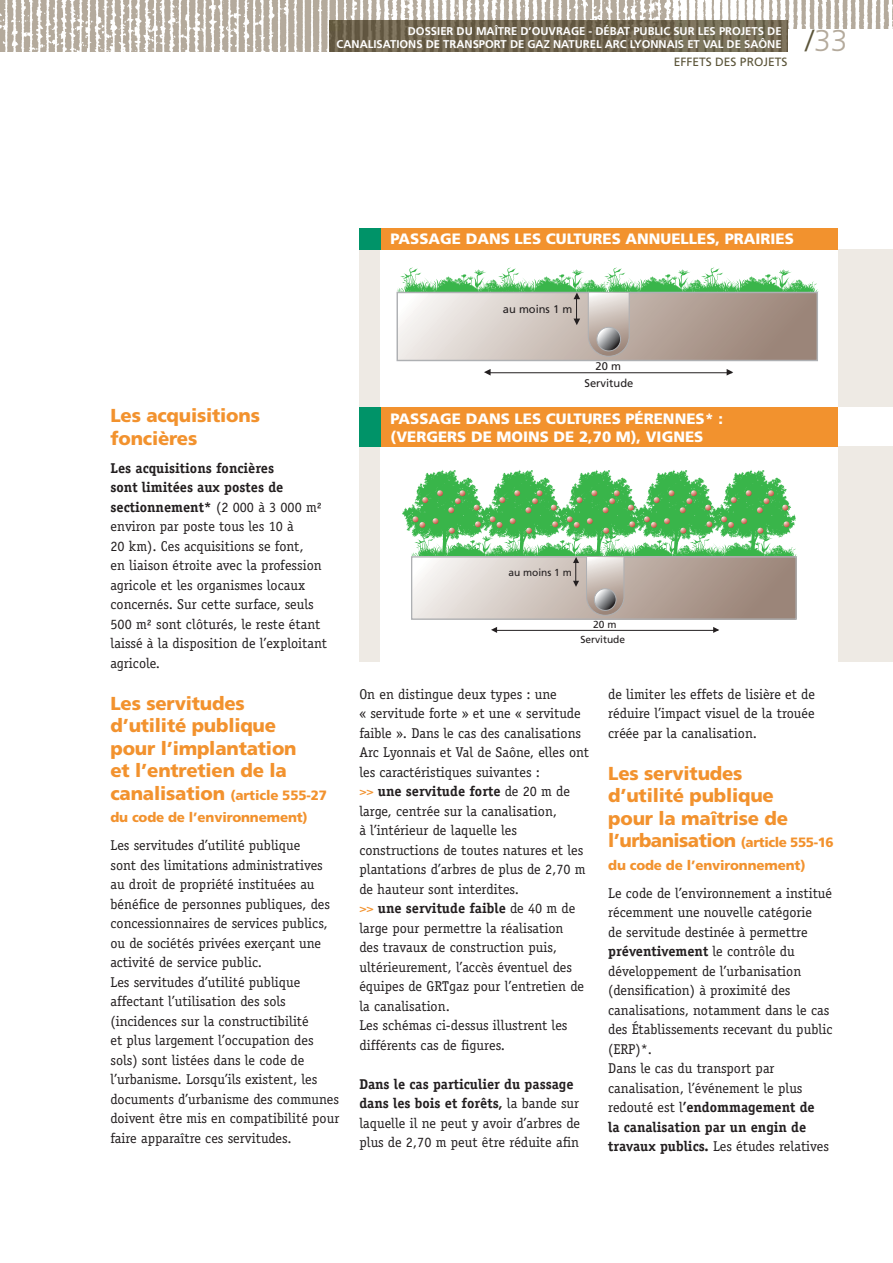
<style>
.page{position:relative;width:893px;height:1263px;background:#fff}
.page>*{position:absolute;margin:0;border:0;box-sizing:border-box;transform-origin:0 0}
.t1{font:300 30.15px "Frutiger";color:#b4aa9c}
.t2{font:900 18.75px/22.5px "Frutiger";letter-spacing:-.01em;color:#f2922e}
.t3{font:900 15px/18px "Frutiger";color:#fff}
.t4{font:14.25px/19.5px "Officina Serif";color:#231f20}
.t5{font:900 13.5px/22.5px "Frutiger";letter-spacing:-.01em;color:#f2922e}
.t6{font:12px "Frutiger";color:#5c553a}
.t7{font:700 11.25px/12.8px "Frutiger";color:#fff;text-align:right}
.t8{font:11.1px/16.6px "Frutiger";color:#231f20;text-align:center}
.t9{font:10.2px/15.3px "Frutiger";color:#231f20;text-align:center}
.s1{color:#5c553a}
.s2{font-weight:700}
.s3{font-size:18.75px}
.s4{color:#f2922e}
.s5{font-size:13.5px}
</style>
<div class="page">
<img style="left:0;top:0;width:889px;height:52px">
<div style="left:787px;top:29px;width:105px;height:28px;background:#fff"></div>
<img style="left:329px;top:20px;width:458px;height:32px">
<div style="left:359px;top:250px;width:533px;height:157px;background:#eeeae4"></div>
<div style="left:359px;top:447px;width:533px;height:215px;background:#eeeae4"></div>
<div style="left:380px;top:250px;width:458px;height:157px;background:#fff"></div>
<svg style="left:396px;top:268px;width:422px;height:92px"></svg>
<hr style="left:489px;top:372px;width:243px;height:1px;background:#231f20">
<svg style="left:484px;top:369px;width:6px;height:7px"></svg>
<svg style="left:726px;top:369px;width:7px;height:7px"></svg>
<div style="left:380px;top:447px;width:458px;height:215px;background:#fff"></div>
<hr style="left:496px;top:630px;width:222px;height:1px;background:#231f20">
<svg style="left:491px;top:627px;width:6px;height:6px"></svg>
<svg style="left:713px;top:627px;width:6px;height:6px"></svg>
<svg style="left:402px;top:470px;width:395px;height:149px"></svg>
<div style="left:359px;top:228px;width:479px;height:22px;background:#f2922e"></div>
<div style="left:359px;top:407px;width:479px;height:40px;background:#f2922e"></div>
<div style="left:359px;top:228px;width:21px;height:22px;background:#009368"></div>
<div style="left:359px;top:407px;width:21px;height:40px;background:#009368"></div>
<p class="t7" style="left:336px;top:26px;width:446px">DOSSIER DU MAÎTRE D’OUVRAGE - DÉBAT PUBLIC SUR LES PROJETS DE<br>CANALISATIONS DE TRANSPORT DE GAZ NATUREL ARC LYONNAIS ET VAL DE SAÔNE</p>
<p class="t6" style="left:674px;top:57px;width:115px">EFFETS DES PROJETS</p>
<h1 class="t1" style="left:805px;top:28px;width:43px"><span class="s1">/</span>33</h1>
<p class="t3" style="left:390px;top:231px;width:405px">PASSAGE DANS LES CULTURES ANNUELLES, PRAIRIES</p>
<p class="t8" style="left:503px;top:302px;width:71px">au moins 1 m</p>
<p class="t8" style="left:584px;top:359px;width:50px">20 m<br>Servitude</p>
<h2 class="t2" style="left:110px;top:406px;width:151px">Les acquisitions foncières</h2>
<p class="t4" style="left:110px;top:459px;width:218px"><span class="s2">Les acquisitions foncières<br>sont limitées aux postes de sectionnement*</span> (2 000 à 3 000 m² environ par poste tous les 10 à<br>20 km). Ces acquisitions se font,<br>en liaison étroite avec la profession agricole et les organismes locaux concernés. Sur cette surface, seuls<br>500 m² sont clôturés, le reste étant laissé à la disposition de l’exploitant agricole.</p>
<h2 class="t2" style="left:110px;top:693px;width:188px">Les servitudes d’utilité publique pour l’implantation et l’entretien de la</h2>
<p class="t5" style="left:110px;top:785px;width:218px"><span class="s3">canalisation</span> (article 555-27 du code de l’environnement)</p>
<p class="t4" style="left:110px;top:837px;width:230px">Les servitudes d’utilité publique<br>sont des limitations administratives au droit de propriété instituées au bénéfice de personnes publiques, des concessionnaires de services publics, ou de sociétés privées exerçant une activité de service public.<br>Les servitudes d’utilité publique affectant l’utilisation des sols (incidences sur la constructibilité<br>et plus largement l’occupation des sols) sont listées dans le code de l’urbanisme. Lorsqu’ils existent, les documents d’urbanisme des communes doivent être mis en compatibilité pour faire apparaître ces servitudes.</p>
<p class="t3" style="left:390px;top:410px;width:334px">PASSAGE DANS LES CULTURES PÉRENNES* : (VERGERS DE MOINS DE 2,70 M), VIGNES</p>
<p class="t9" style="left:508px;top:565px;width:65px">au moins 1 m</p>
<p class="t9" style="left:580px;top:618px;width:46px">20 m<br>Servitude</p>
<p class="t4" style="left:359px;top:685px;width:231px">On en distingue deux types : une<br>« servitude forte » et une « servitude faible ». Dans le cas des canalisations Arc Lyonnais et Val de Saône, elles ont les caractéristiques suivantes :<br><span class="s4">&gt;&gt;</span> <span class="s2">une servitude forte</span> de 20 m de large, centrée sur la canalisation,<br>à l’intérieur de laquelle les constructions de toutes natures et les plantations d’arbres de plus de 2,70 m de hauteur sont interdites.<br><span class="s4">&gt;&gt;</span> <span class="s2">une servitude faible</span> de 40 m de large pour permettre la réalisation<br>des travaux de construction puis, ultérieurement, l’accès éventuel des équipes de GRTgaz pour l’entretien de la canalisation.<br>Les schémas ci-dessus illustrent les différents cas de figures.</p>
<p class="t4" style="left:359px;top:1075px;width:222px"><span class="s2">Dans le cas particulier du passage dans les bois et forêts,</span> la bande sur laquelle il ne peut y avoir d’arbres de plus de 2,70 m peut être réduite afin</p>
<p class="t4" style="left:608px;top:685px;width:208px;text-align:justify">de limiter les effets de lisière et de réduire l’impact visuel de la trouée créée par la canalisation.</p>
<h2 class="t2" style="left:608px;top:763px;width:227px">Les servitudes<br>d’utilité publique<br>pour la maîtrise de l’urbanisation <span class="s5">(article 555-16</span></h2>
<p class="t5" style="left:608px;top:855px;width:199px">du code de l’environnement)</p>
<p class="t4" style="left:608px;top:884px;width:226px">Le code de l’environnement a institué récemment une nouvelle catégorie<br>de servitude destinée à permettre <span class="s2">préventivement</span> le contrôle du développement de l’urbanisation (densification) à proximité des canalisations, notamment dans le cas des Établissements recevant du public (ERP)*.<br>Dans le cas du transport par canalisation, l’événement le plus redouté est l<span class="s2">’endommagement de<br>la canalisation par un engin de travaux publics.</span> Les études relatives</p>
</div>
